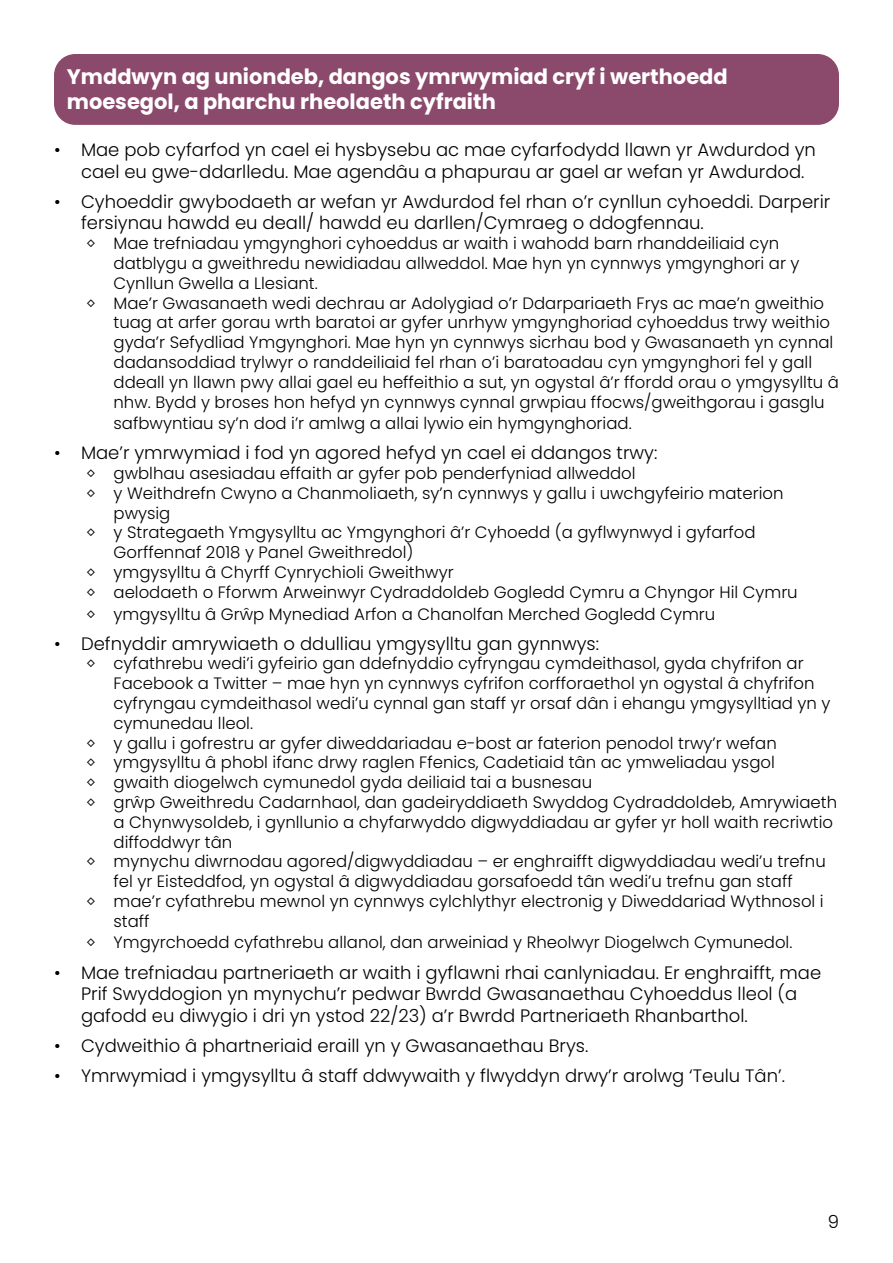
<style>
.page{position:relative;width:893px;height:1263px;background:#fff}
.page>*{position:absolute;margin:0;border:0;box-sizing:border-box;transform-origin:0 0}
.t1{font:700 21px/25.2px "Poppins";color:#fff}
.t2{font:300 18px/21.6px "Poppins";color:#000}
.t3{font:300 16.5px "Poppins";color:#000}
</style>
<div class="page">
<div style="left:54px;top:54px;width:785px;height:71px;background:#8b496c;border-radius:21px"></div>
<p class="t1" style="left:67px;top:64px;width:662px">Ymddwyn ag uniondeb, dangos ymrwymiad cryf i werthoedd moesegol, a pharchu rheolaeth cyfraith</p>
<p class="t2" style="left:81px;top:139px;width:736px;text-indent:-27px">• Mae pob cyfarfod yn cael ei hysbysebu ac mae cyfarfodydd llawn yr Awdurdod yn cael eu gwe-ddarlledu. Mae agendâu a phapurau ar gael ar wefan yr Awdurdod.</p>
<p class="t2" style="left:81px;top:191px;width:751px;text-indent:-27px">• Cyhoeddir gwybodaeth ar wefan yr Awdurdod fel rhan o’r cynllun cyhoeddi. Darperir fersiynau hawdd eu deall/ hawdd eu darllen/Cymraeg o ddogfennau.</p>
<p class="t3" style="left:87px;top:234px;width:694px">◊ Mae trefniadau ymgynghori cyhoeddus ar waith i wahodd barn rhanddeiliaid cyn</p>
<p class="t3" style="left:114px;top:254px;width:687px">datblygu a gweithredu newidiadau allweddol. Mae hyn yn cynnwys ymgynghori ar y</p>
<p class="t3" style="left:114px;top:273px;width:206px">Cynllun Gwella a Llesiant.</p>
<p class="t3" style="left:87px;top:293px;width:739px">◊ Mae’r Gwasanaeth wedi dechrau ar Adolygiad o’r Ddarpariaeth Frys ac mae’n gweithio</p>
<p class="t3" style="left:114px;top:313px;width:718px">tuag at arfer gorau wrth baratoi ar gyfer unrhyw ymgynghoriad cyhoeddus trwy weithio</p>
<p class="t3" style="left:114px;top:333px;width:721px">gyda’r Sefydliad Ymgynghori. Mae hyn yn cynnwys sicrhau bod y Gwasanaeth yn cynnal</p>
<p class="t3" style="left:114px;top:353px;width:700px">dadansoddiad trylwyr o randdeiliaid fel rhan o’i baratoadau cyn ymgynghori fel y gall</p>
<p class="t3" style="left:114px;top:372px;width:727px">ddeall yn llawn pwy allai gael eu heffeithio a sut, yn ogystal â’r ffordd orau o ymgysylltu â</p>
<p class="t3" style="left:114px;top:392px;width:713px">nhw. Bydd y broses hon hefyd yn cynnwys cynnal grwpiau ffocws/gweithgorau i gasglu</p>
<p class="t3" style="left:114px;top:414px;width:520px">safbwyntiau sy’n dod i’r amlwg a allai lywio ein hymgynghoriad.</p>
<p class="t2" style="left:54px;top:442px;width:605px">• Mae’r ymrwymiad i fod yn agored hefyd yn cael ei ddangos trwy:</p>
<p class="t3" style="left:87px;top:464px;width:551px">◊ gwblhau asesiadau effaith ar gyfer pob penderfyniad allweddol</p>
<p class="t3" style="left:87px;top:483px;width:698px">◊ y Weithdrefn Cwyno a Chanmoliaeth, sy’n cynnwys y gallu i uwchgyfeirio materion</p>
<p class="t3" style="left:114px;top:503px;width:58px">pwysig</p>
<p class="t3" style="left:87px;top:523px;width:671px">◊ y Strategaeth Ymgysylltu ac Ymgynghori â’r Cyhoedd (a gyflwynwyd i gyfarfod</p>
<p class="t3" style="left:114px;top:543px;width:301px">Gorffennaf 2018 y Panel Gweithredol)</p>
<p class="t3" style="left:87px;top:563px;width:369px">◊ ymgysylltu â Chyrff Cynrychioli Gweithwyr</p>
<p class="t3" style="left:87px;top:582px;width:713px">◊ aelodaeth o Fforwm Arweinwyr Cydraddoldeb Gogledd Cymru a Chyngor Hil Cymru</p>
<p class="t3" style="left:87px;top:604px;width:630px">◊ ymgysylltu â Grŵp Mynediad Arfon a Chanolfan Merched Gogledd Cymru</p>
<p class="t2" style="left:54px;top:633px;width:547px">• Defnyddir amrywiaeth o ddulliau ymgysylltu gan gynnwys:</p>
<p class="t3" style="left:87px;top:654px;width:719px">◊ cyfathrebu wedi’i gyfeirio gan ddefnyddio cyfryngau cymdeithasol, gyda chyfrifon ar</p>
<p class="t3" style="left:114px;top:674px;width:702px">Facebook a Twitter – mae hyn yn cynnwys cyfrifon corfforaethol yn ogystal â chyfrifon</p>
<p class="t3" style="left:114px;top:694px;width:718px">cyfryngau cymdeithasol wedi’u cynnal gan staff yr orsaf dân i ehangu ymgysylltiad yn y</p>
<p class="t3" style="left:114px;top:713px;width:141px">cymunedau lleol.</p>
<p class="t3" style="left:87px;top:733px;width:692px">◊ y gallu i gofrestru ar gyfer diweddariadau e-bost ar faterion penodol trwy’r wefan</p>
<p class="t3" style="left:87px;top:753px;width:690px">◊ ymgysylltu â phobl ifanc drwy raglen Ffenics, Cadetiaid tân ac ymweliadau ysgol</p>
<p class="t3" style="left:87px;top:773px;width:507px">◊ gwaith diogelwch cymunedol gyda deiliaid tai a busnesau</p>
<p class="t3" style="left:87px;top:793px;width:752px">◊ grŵp Gweithredu Cadarnhaol, dan gadeiryddiaeth Swyddog Cydraddoldeb, Amrywiaeth</p>
<p class="t3" style="left:114px;top:812px;width:721px">a Chynwysoldeb, i gynllunio a chyfarwyddo digwyddiadau ar gyfer yr holl waith recriwtio</p>
<p class="t3" style="left:114px;top:832px;width:120px">diffoddwyr tân</p>
<p class="t3" style="left:87px;top:852px;width:741px">◊ mynychu diwrnodau agored/digwyddiadau – er enghraifft digwyddiadau wedi’u trefnu</p>
<p class="t3" style="left:114px;top:872px;width:681px">fel yr Eisteddfod, yn ogystal â digwyddiadau gorsafoedd tân wedi’u trefnu gan staff</p>
<p class="t3" style="left:87px;top:892px;width:739px">◊ mae’r cyfathrebu mewnol yn cynnwys cylchlythyr electronig y Diweddariad Wythnosol i</p>
<p class="t3" style="left:114px;top:911px;width:38px">staff</p>
<p class="t3" style="left:87px;top:933px;width:707px">◊ Ymgyrchoedd cyfathrebu allanol, dan arweiniad y Rheolwyr Diogelwch Cymunedol.</p>
<p class="t2" style="left:81px;top:961px;width:742px;text-indent:-27px">• Mae trefniadau partneriaeth ar waith i gyflawni rhai canlyniadau. Er enghraifft, mae<br>Prif Swyddogion yn mynychu’r pedwar Bwrdd Gwasanaethau Cyhoeddus lleol (a gafodd eu diwygio i dri yn ystod 22/23) a’r Bwrdd Partneriaeth Rhanbarthol.</p>
<p class="t2" style="left:54px;top:1035px;width:536px">• Cydweithio â phartneriaid eraill yn y Gwasanaethau Brys.</p>
<p class="t2" style="left:54px;top:1065px;width:732px">• Ymrwymiad i ymgysylltu â staff ddwywaith y flwyddyn drwy’r arolwg ‘Teulu Tân’.</p>
<p class="t2" style="left:828px;top:1211px;width:13px">9</p>
</div>
